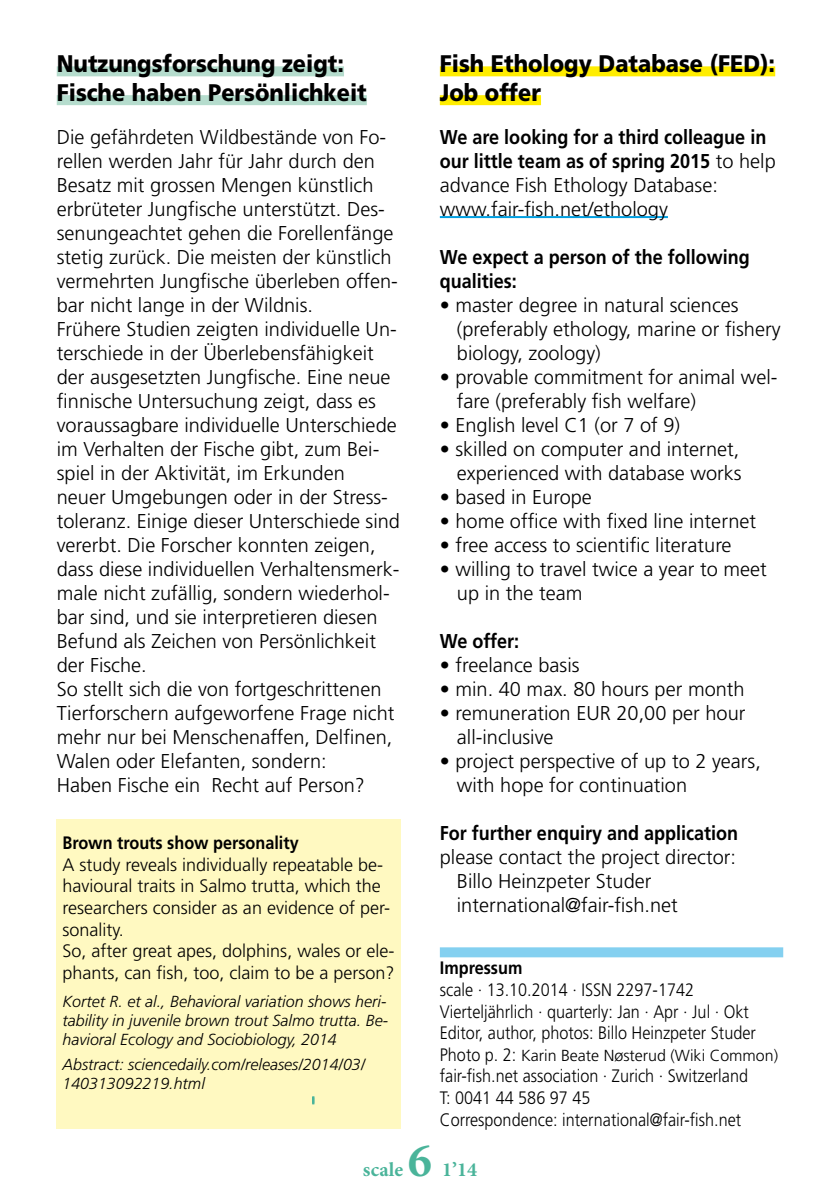
<style>
.page{position:relative;width:840px;height:1191px;background:#fff}
.page>*{position:absolute;margin:0;border:0;box-sizing:border-box;transform-origin:0 0}
.t1{font:700 48px "Minion Pro";color:#4ab49a}
.t2{font:900 24px/28.8px "Frutiger";color:#000;scale:.9 1}
.t3{font:300 20px/24px "Frutiger";color:#000}
.t4{font:700 20px/24px "Frutiger";color:#000;scale:.9 1}
.t5{font:700 20px "Minion Pro";letter-spacing:.005em;color:#4ab49a}
.t6{font:300 18px/21.6px "Frutiger";color:#000;scale:.9 1}
.t7{font:300 18px/21.6px "Frutiger";color:#000}
.t8{font:700 18px "Frutiger";color:#000;scale:.9 1}
.t9{font:italic 300 16px/19.2px "Frutiger";color:#000;text-align:justify}
.t10{font:300 16px "Frutiger";color:#000}
.s1{font-weight:700}
.s2{font-size:18px}
</style>
<div class="page">
<div style="left:56px;top:819px;width:344px;height:309px;background:#fff9c1"></div>
<div style="left:439px;top:66px;width:335px;height:10px;background:#ffed00"></div>
<div style="left:439px;top:95px;width:101px;height:10px;background:#ffed00"></div>
<hr style="left:439px;top:216px;width:228px;height:2px;background:#009ee0">
<div style="left:57px;top:66px;width:287px;height:10px;background:#b5dccd"></div>
<div style="left:57px;top:95px;width:309px;height:10px;background:#b5dccd"></div>
<div style="left:439px;top:947px;width:343px;height:10px;background:#84d0f0"></div>
<svg style="left:312px;top:1096px;width:2px;height:8px"></svg>
<p class="t2" style="left:57px;top:49px;width:346px">Nutzungsforschung zeigt:<br>Fische haben Persönlichkeit</p>
<p class="t3" style="left:57px;top:125px;width:344px">Die gefährdeten Wildbestände von Fo&shy;rellen werden Jahr für Jahr durch den Besatz mit grossen Mengen künstlich erbrüteter Jungfische unterstützt. Des&shy;senungeachtet gehen die Forellenfänge stetig zurück. Die meisten der künstlich vermehrten Jungfische überleben offen&shy;bar nicht lange in der Wildnis.<br>Frühere Studien zeigten individuelle Un&shy;terschiede in der Überlebensfähigkeit der ausgesetzten Jungfische. Eine neue finnische Untersuchung zeigt, dass es voraussagbare individuelle Unterschiede im Verhalten der Fische gibt, zum Bei&shy;spiel in der Aktivität, im Erkunden<br>neuer Umgebungen oder in der Stress&shy;toleranz. Einige dieser Unterschiede sind vererbt. Die Forscher konnten zeigen, dass diese individuellen Verhaltensmerk&shy;male nicht zufällig, sondern wiederhol&shy;bar sind, und sie interpretieren diesen Befund als Zeichen von Persönlichkeit der Fische.<br>So stellt sich die von fortgeschrittenen Tierforschern aufgeworfene Frage nicht mehr nur bei Menschenaffen, Delfinen, Walen oder Elefanten, sondern:<br>Haben Fische ein Recht auf Person?</p>
<p class="t8" style="left:62px;top:832px;width:264px">Brown trouts show personality</p>
<p class="t7" style="left:62px;top:853px;width:333px">A study reveals individually repeatable be&shy;havioural traits in Salmo trutta, which the researchers consider as an evidence of per&shy;sonality.<br>So, after great apes, dolphins, wales or ele&shy;phants, can fish, too, claim to be a person?</p>
<p class="t9" style="left:62px;top:991px;width:327px">Kortet R. et al., Behavioral variation shows heri&shy;tability in juvenile brown trout Salmo trutta. Be&shy;havioral Ecology and Sociobiology, 2014</p>
<p class="t9" style="left:62px;top:1054px;width:304px">Abstract: sciencedaily.com/releases/2014/03/<br>140313092219.html</p>
<h1 class="t1" style="left:407px;top:1127px;width:25px">6</h1>
<p class="t5" style="left:363px;top:1156px;width:42px">scale</p>
<p class="t2" style="left:439px;top:49px;width:374px">Fish Ethology Database (FED):<br>Job offer</p>
<p class="t3" style="left:439px;top:125px;width:337px"><span class="s1">We are looking for a third colleague in our little team as of spring 2015</span> to help advance Fish Ethology Database: www.fair-fish.net/ethology</p>
<p class="t4" style="left:439px;top:245px;width:346px">We expect a person of the following qualities:</p>
<p class="t3" style="left:456px;top:293px;width:325px;text-indent:-17px">• master degree in natural sciences (preferably ethology, marine or fishery biology, zoology)</p>
<p class="t3" style="left:456px;top:365px;width:322px;text-indent:-17px">• provable commitment for animal wel&shy;fare (preferably fish welfare)</p>
<p class="t3" style="left:439px;top:413px;width:242px">• English level C1 (or 7 of 9)</p>
<p class="t3" style="left:439px;top:437px;width:303px;text-align:right">• skilled on computer and internet, experienced with database works</p>
<p class="t3" style="left:439px;top:485px;width:153px">• based in Europe</p>
<p class="t3" style="left:439px;top:509px;width:317px">• home office with fixed line internet</p>
<p class="t3" style="left:439px;top:533px;width:293px">• free access to scientific literature</p>
<p class="t3" style="left:456px;top:557px;width:311px;text-indent:-17px">• willing to travel twice a year to meet up in the team</p>
<p class="t4" style="left:439px;top:629px;width:90px">We offer:</p>
<p class="t3" style="left:439px;top:653px;width:141px">• freelance basis</p>
<p class="t3" style="left:439px;top:677px;width:306px">• min. 40 max. 80 hours per month</p>
<p class="t3" style="left:456px;top:701px;width:290px;text-indent:-17px">• remuneration EUR 20,00 per hour all-inclusive</p>
<p class="t3" style="left:456px;top:749px;width:305px;text-indent:-17px">• project perspective of up to 2 years, with hope for continuation</p>
<p class="t4" style="left:439px;top:821px;width:333px">For further enquiry and application</p>
<p class="t3" style="left:456px;top:845px;width:280px;text-indent:-17px">please contact the project director:<br>Billo Heinzpeter Studer international@fair-fish.net</p>
<p class="t8" style="left:439px;top:957px;width:93px">Impressum</p>
<p class="t6" style="left:439px;top:979px;width:352px">scale · 13.10.2014 · ISSN 2297-1742<br>Vierteljährlich · quarterly: Jan · Apr · Jul · Okt<br>Editor, author, photos: Billo Heinzpeter Studer</p>
<p class="t10" style="left:439px;top:1046px;width:339px"><span class="s2">Photo p. 2:</span> Karin Beate Nøsterud (Wiki Common)</p>
<p class="t6" style="left:439px;top:1065px;width:344px">fair-fish.net association · Zurich · Switzerland<br>T: 0041 44 586 97 45<br>Correspondence: international@fair-fish.net</p>
<p class="t5" style="left:442px;top:1156px;width:36px">1’14</p>
</div>
